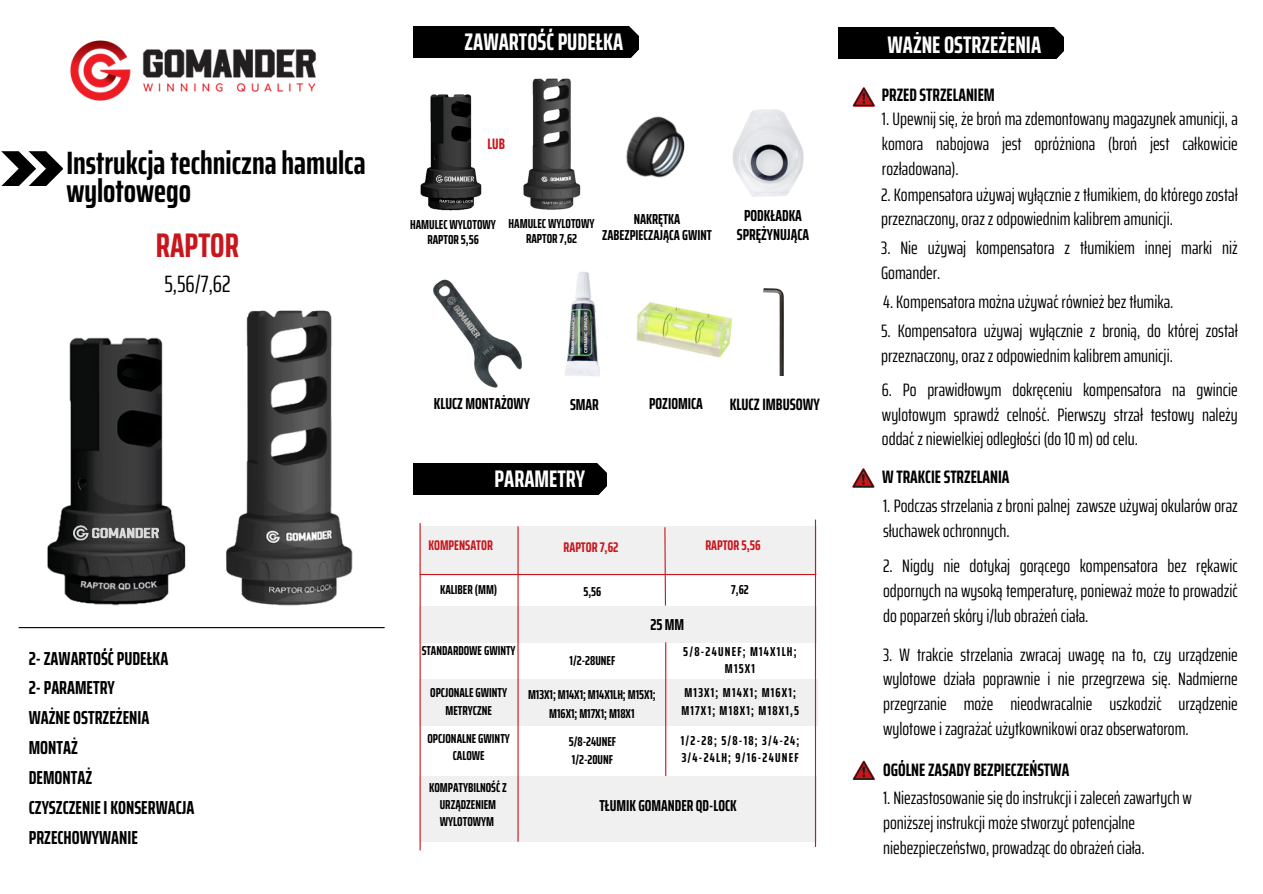
<style>
.page{position:relative;width:1263px;height:894px;background:#fff}
.page>*{position:absolute;margin:0;border:0;box-sizing:border-box;transform-origin:0 0}
.t1{font:700 extra-condensed 34.2px "Saira";color:#c9161d}
.t2{font:700 extra-condensed 32.4px/28.2px "Saira";color:#000}
.t3{font:700 extra-condensed 24px "Saira";color:#fff}
.t4{font:extra-condensed 23.7px "Saira";color:#000}
.t5{font:700 extra-condensed 18.9px "Saira";color:#000}
.t6{font:extra-condensed 18px/24.8px "Saira";color:#000}
.t7{font:700 extra-condensed 18px "Saira";color:#000}
.t8{font:700 extra-condensed 16.5px "Saira";color:#000}
.t9{font:700 extra-condensed 15.9px "Saira";color:#000}
.t10{font:700 extra-condensed 15.15px "Saira";color:#c9161d}
.t11{font:700 extra-condensed 14.4px/16.4px "Saira";color:#000;text-align:center}
.t12{font:700 extra-condensed 13.95px "Saira";color:#c9161d}
.t13{font:700 extra-condensed 13.05px/15.1px "Saira";color:#000;text-align:center}
.t14{font:700 extra-condensed 12.9px/17.2px "Saira";color:#000;text-align:center}
.t15{font:700 extra-condensed 12.9px/17.2px "Saira";letter-spacing:.095em;color:#000;text-align:center}
</style>
<div class="page">
<hr style="left:19px;top:627px;width:366px;height:1px;background:#000">
<svg style="left:1px;top:151px;width:62px;height:35px"></svg>
<svg style="left:853px;top:87px;width:22px;height:19px"></svg>
<svg style="left:852px;top:468px;width:22px;height:19px"></svg>
<svg style="left:853px;top:760px;width:22px;height:19px"></svg>
<div style="left:838px;top:28px;width:225px;height:31px;background:#000"></div>
<svg style="left:1039px;top:27px;width:25px;height:32px"></svg>
<img style="left:70px;top:40px;width:246px;height:61px">
<div style="left:413px;top:27px;width:225px;height:31px;background:#000"></div>
<svg style="left:614px;top:26px;width:25px;height:32px"></svg>
<div style="left:420px;top:606px;width:397px;height:36px;background:#f0f0f0"></div>
<div style="left:419px;top:526px;width:397px;height:47px;background:#f0f0f0"></div>
<div style="left:419px;top:775px;width:397px;height:66px;background:#f0f0f0"></div>
<div style="left:420px;top:679px;width:398px;height:46px;background:#f0f0f0"></div>
<hr style="left:815px;top:519px;width:1px;height:327px;background:#c9161d">
<hr style="left:420px;top:523px;width:1px;height:327px;background:#c9161d">
<hr style="left:517px;top:526px;width:2px;height:315px;background:#c9161d">
<hr style="left:420px;top:573px;width:396px;height:2px;background:#c9161d">
<img style="left:433px;top:279px;width:89px;height:109px">
<img style="left:636px;top:302px;width:96px;height:56px">
<img style="left:565px;top:272px;width:35px;height:104px">
<img style="left:626px;top:116px;width:59px;height:62px">
<img style="left:732px;top:109px;width:72px;height:88px">
<img style="left:420px;top:94px;width:62px;height:117px">
<img style="left:437px;top:196px;width:39px;height:10px">
<img style="left:437px;top:176px;width:37px;height:6px">
<img style="left:523px;top:78px;width:58px;height:132px">
<hr style="left:665px;top:642px;width:1px;height:133px;background:#c9161d">
<svg style="left:664px;top:527px;width:3px;height:79px"></svg>
<img style="left:226px;top:310px;width:127px;height:296px">
<img style="left:47px;top:337px;width:139px;height:269px">
<img style="left:74px;top:573px;width:91px;height:24px">
<img style="left:74px;top:526px;width:85px;height:15px">
<img style="left:763px;top:288px;width:21px;height:88px">
<div style="left:413px;top:463px;width:193px;height:31px;background:#000"></div>
<svg style="left:582px;top:463px;width:25px;height:32px"></svg>
<h6 class="t2" style="left:66px;top:148px;width:301px">Instrukcjatechnicznahamulca wylotowego</h6>
<h6 class="t1" style="left:156px;top:218px;width:85px">RAPTOR</h6>
<p class="t4" style="left:164px;top:264px;width:68px">5,56/7,62</p>
<h6 class="t5" style="left:29px;top:643px;width:141px">2-ZAWARTOŚĆ PUDEŁKA</h6>
<p class="t5" style="left:29px;top:672px;width:88px">2- PARAMETRY</p>
<h6 class="t5" style="left:29px;top:702px;width:122px">WAŻNE OSTRZEŻENIA</h6>
<p class="t5" style="left:29px;top:732px;width:51px">MONTAŻ</p>
<p class="t5" style="left:29px;top:762px;width:65px">DEMONTAŻ</p>
<h3 class="t5" style="left:29px;top:792px;width:167px">CZYSZCZENIEI KONSERWACJA</h3>
<p class="t5" style="left:29px;top:822px;width:111px">PRZECHOWYWANIE</p>
<p class="t3" style="left:465px;top:23px;width:160px">ZAWARTOŚĆ PUDEŁKA</p>
<p class="t10" style="left:487px;top:132px;width:19px">LUB</p>
<h1 class="t13" style="left:410px;top:217px;width:87px">HAMULECWYLOTOWY<br>RAPTOR 5,56</h1>
<p class="t13" style="left:509px;top:216px;width:87px">HAMULECWYLOTOWY<br>RAPTOR 7,62</p>
<p class="t11" style="left:602px;top:210px;width:111px">NAKRĘTKA<br>ZABEZPIECZAJĄCA GWINT</p>
<p class="t9" style="left:744px;top:203px;width:59px">PODKŁADKA</p>
<p class="t9" style="left:737px;top:222px;width:74px">SPRĘŻYNUJĄCA</p>
<p class="t9" style="left:434px;top:390px;width:98px">KLUCZMONTAŻOWY</p>
<p class="t9" style="left:570px;top:392px;width:30px">SMAR</p>
<p class="t9" style="left:649px;top:390px;width:55px">POZIOMICA</p>
<h6 class="t3" style="left:495px;top:459px;width:92px">PARAMETRY</h6>
<h6 class="t8" style="left:730px;top:391px;width:92px">KLUCZIMBUSOWY</h6>
<h4 class="t12" style="left:428px;top:534px;width:66px">KOMPENSATOR</h4>
<p class="t14" style="left:440px;top:580px;width:59px">KALIBER (MM)</p>
<h5 class="t14" style="left:422px;top:641px;width:95px">STANDARDOWE GWINTY</h5>
<p class="t14" style="left:430px;top:684px;width:78px">OPCJONALE GWINTY<br>METRYCZNE</p>
<p class="t14" style="left:427px;top:729px;width:84px">OPCJONALNE GWINTY<br>CALOWE</p>
<p class="t14" style="left:429px;top:778px;width:79px">KOMPATYBILNOŚĆ Z<br>URZĄDZENIEM<br>WYLOTOWYM</p>
<p class="t12" style="left:564px;top:536px;width:56px">RAPTOR 7,62</p>
<h3 class="t14" style="left:584px;top:582px;width:19px">5,56</h3>
<h5 class="t9" style="left:650px;top:612px;width:35px">25MM</h5>
<h5 class="t12" style="left:705px;top:534px;width:57px">RAPTOR 5,56</h5>
<h5 class="t14" style="left:731px;top:580px;width:19px">7,62</h5>
<h5 class="t14" style="left:570px;top:651px;width:47px">1/2-28UNEF</h5>
<p class="t14" style="left:528px;top:685px;width:129px;line-height:18.1px">M13X1;M14X1;M14X1LH;M15X1;<br>M16X1;M17X1;M18X1</p>
<p class="t14" style="left:569px;top:733px;width:49px">5/8-24UNEF</p>
<h6 class="t14" style="left:572px;top:751px;width:43px">1/2-20UNF</h6>
<h5 class="t15" style="left:683px;top:643px;width:115px">5/8-24UNEF; M14X1LH;<br>M15X1</h5>
<h5 class="t15" style="left:684px;top:684px;width:113px">M13X1; M14X1; M16X1;</h5>
<h5 class="t15" style="left:681px;top:701px;width:119px">M17X1; M18X1; M18X1,5</h5>
<h5 class="t14" style="left:681px;top:731px;width:120px">1/2-28; 5/8-18; 3/4-24;</h5>
<h3 class="t15" style="left:682px;top:749px;width:118px">3/4-24LH; 9/16-24UNEF</h3>
<p class="t9" style="left:599px;top:793px;width:139px">TŁUMIK GOMANDER QD-LOCK</p>
<p class="t3" style="left:887px;top:25px;width:155px">WAŻNE OSTRZEŻENIA</p>
<p class="t7" style="left:882px;top:80px;width:114px">PRZED STRZELANIEM</p>
<p class="t6" style="left:882px;top:106px;width:357px;text-align:justify">1. Upewnij się, że broń ma zdemontowany magazynek amunicji, a komora nabojowa jest opróżniona (broń jest całkowicie rozładowana).</p>
<p class="t6" style="left:881px;top:182px;width:358px">2. Kompensatora używaj wyłącznie z tłumikiem, do którego został przeznaczony, oraz z odpowiednim kalibrem amunicji.</p>
<p class="t6" style="left:881px;top:235px;width:358px">3. Nie używaj kompensatora z tłumikiem innej marki niż<br>Gomander.</p>
<p class="t6" style="left:883px;top:289px;width:292px">4. Kompensatora można używać również bez tłumika.</p>
<p class="t6" style="left:881px;top:318px;width:358px">5. Kompensatora używaj wyłącznie z bronią, do której został przeznaczony, oraz z odpowiednim kalibrem amunicji.</p>
<p class="t6" style="left:882px;top:377px;width:357px;text-align:justify">6. Po prawidłowym dokręceniu kompensatora na gwincie wylotowym sprawdź celność. Pierwszy strzał testowy należy oddać z niewielkiej odległości (do 10 m) od celu.</p>
<p class="t7" style="left:882px;top:463px;width:129px">WTRAKCIESTRZELANIA</p>
<p class="t6" style="left:883px;top:493px;width:356px">1. Podczas strzelania z broni palnej zawsze używaj okularów oraz słuchawek ochronnych.</p>
<p class="t6" style="left:883px;top:553px;width:356px;text-align:justify">2. Nigdy nie dotykaj gorącego kompensatora bez rękawic odpornych na wysoką temperaturę, ponieważ może to prowadzić do poparzeń skóry i/lub obrażeń ciała.</p>
<p class="t6" style="left:883px;top:642px;width:356px;text-align:justify">3. W trakcie strzelania zwracaj uwagę na to, czy urządzenie wylotowe działa poprawnie i nie przegrzewa się. Nadmierne przegrzanie może nieodwracalnie uszkodzić urządzenie wylotowe i zagrażać użytkownikowi oraz obserwatorom.</p>
<p class="t7" style="left:883px;top:755px;width:188px">OGÓLNEZASADY BEZPIECZEŃSTWA</p>
<p class="t6" style="left:883px;top:785px;width:310px">1. Niezastosowanie się do instrukcji i zaleceń zawartych w poniższej instrukcji może stworzyć potencjalne niebezpieczeństwo, prowadząc do obrażeń ciała.</p>
</div>
